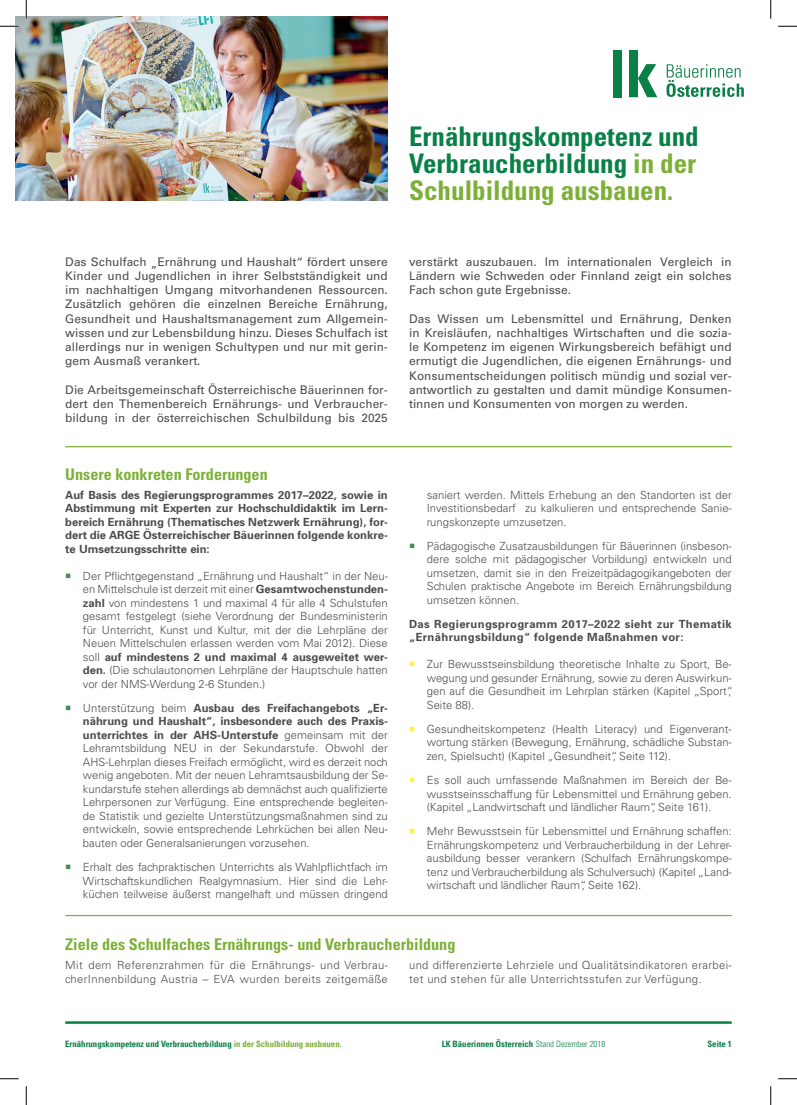
<style>
.page{position:relative;width:797px;height:1105px;background:#fff}
.page>*{position:absolute;margin:0;border:0;box-sizing:border-box;transform-origin:0 0}
.t1{font:700 condensed 27px/27px "Univers";color:#088046;text-align:justify}
.t2{font:700 condensed 16.12px "Univers";color:#7cb037}
.t3{font:11.88px/14.2px "Univers S";color:#4b4c4d;text-align:justify}
.t4{font:300 11.25px/13.5px "Univers";color:#4b4c4d;text-align:justify}
.t5{font:700 11.25px/13.5px "Univers";letter-spacing:.03em;color:#4b4c4d;text-align:justify}
.t6{font:300 11.25px/13.5px "Univers";letter-spacing:.03em;color:#4b4c4d}
.t7{font:700 condensed 8.75px "Univers";color:#088046}
.s1{font-weight:700}
.s2{color:#7cb037}
.s3{font-weight:300}
</style>
<div class="page">
<img style="left:16px;top:17px;width:372px;height:183px">
<svg style="left:666px;top:64px;width:77px;height:33px"></svg>
<div style="left:613px;top:50px;width:8px;height:47px;background:#088046"></div>
<svg style="left:629px;top:50px;width:28px;height:47px"></svg>
<hr style="left:65px;top:915px;width:666px;height:1px;background:#7cb037">
<hr style="left:65px;top:446px;width:666px;height:1px;background:#7cb037">
<hr style="left:65px;top:1021px;width:666px;height:3px;background:#088046">
<svg style="left:0;top:25px;width:19px;height:2px"></svg>
<svg style="left:778px;top:25px;width:19px;height:2px"></svg>
<svg style="left:0;top:1078px;width:19px;height:1px"></svg>
<svg style="left:778px;top:1078px;width:19px;height:1px"></svg>
<svg style="left:25px;top:0;width:2px;height:19px"></svg>
<svg style="left:25px;top:1086px;width:2px;height:19px"></svg>
<svg style="left:770px;top:0;width:1px;height:19px"></svg>
<svg style="left:770px;top:1086px;width:1px;height:19px"></svg>
<p class="t3" style="left:65px;top:254px;width:324px">Das Schulfach „Ernährung und Haushalt“ fördert unsere Kinder und Jugendlichen in ihrer Selbstständigkeit und im nachhaltigen Umgang mitvorhandenen Ressourcen.<br>Zusätzlich gehören die einzelnen Bereiche Ernährung, Gesundheit und Haushaltsmanagement zum Allgemein&shy;wissen und zur Lebensbildung hinzu. Dieses Schulfach ist allerdings nur in wenigen Schultypen und nur mit gerin&shy;gem Ausmaß verankert.</p>
<p class="t3" style="left:65px;top:382px;width:324px">Die Arbeitsgemeinschaft Österreichische Bäuerinnen for&shy;dert den Themenbereich Ernährungs- und Verbraucher&shy;bildung in der österreichischen Schulbildung bis 2025</p>
<h2 class="t2" style="left:65px;top:464px;width:204px">Unsere konkreten Forderungen</h2>
<p class="t5" style="left:65px;top:488px;width:324px">Auf Basis des Regierungsprogrammes 2017–2022, sowie in Abstimmung mit Experten zur Hochschuldidaktik im Lern&shy;bereich Ernährung (Thematisches Netzwerk Ernährung), for&shy;dert die ARGE Österreichischer Bäuerinnen folgende konkre&shy;te Umsetzungsschritte ein:</p>
<p class="t4" style="left:83px;top:569px;width:306px">Der Pflichtgegenstand „Ernährung und Haushalt“ in der Neu&shy;en Mittelschule ist derzeit mit einer <span class="s1">Gesamtwochenstunden&shy;zahl</span> von mindestens 1 und maximal 4 für alle 4 Schulstufen gesamt festgelegt (siehe Verordnung der Bundesministerin für Unterricht, Kunst und Kultur, mit der die Lehrpläne der Neuen Mittelschulen erlassen werden vom Mai 2012). Diese soll <span class="s1">auf mindestens 2 und maximal 4 ausgeweitet wer&shy;den.</span> (Die schulautonomen Lehrpläne der Hauptschule hatten vor der NMS-Werdung 2-6 Stunden.)</p>
<p class="t4" style="left:83px;top:701px;width:306px">Unterstützung beim <span class="s1">Ausbau des Freifachangebots „Er&shy;nährung und Haushalt“, insbesondere auch des Praxis&shy;unterrichtes in der AHS-Unterstufe</span> gemeinsam mit der Lehramtsbildung NEU in der Sekundarstufe. Obwohl der AHS-Lehrplan dieses Freifach ermöglicht, wird es derzeit noch wenig angeboten. Mit der neuen Lehramtsausbildung der Se&shy;kundarstufe stehen allerdings ab demnächst auch qualifizierte Lehrpersonen zur Verfügung. Eine entsprechende begleiten&shy;de Statistik und gezielte Unterstützungsmaßnahmen sind zu entwickeln, sowie entsprechende Lehrküchen bei allen Neu&shy;bauten oder Generalsanierungen vorzusehen.</p>
<p class="t4" style="left:83px;top:860px;width:306px">Erhalt des fachpraktischen Unterrichts als Wahlpflichtfach im Wirtschaftskundlichen Realgymnasium. Hier sind die Lehr&shy;küchen teilweise äußerst mangelhaft und müssen dringend</p>
<h1 class="t1" style="left:409px;top:123px;width:291px">Ernährungskompetenz und Verbraucherbildung <span class="s2">in der Schulbildung ausbauen.</span></h1>
<p class="t3" style="left:409px;top:254px;width:324px">verstärkt auszubauen. Im internationalen Vergleich in Ländern wie Schweden oder Finnland zeigt ein solches Fach schon gute Ergebnisse.</p>
<p class="t3" style="left:409px;top:311px;width:324px">Das Wissen um Lebensmittel und Ernährung, Denken in Kreisläufen, nachhaltiges Wirtschaften und die sozia&shy;le Kompetenz im eigenen Wirkungsbereich befähigt und ermutigt die Jugendlichen, die eigenen Ernährungs- und Konsumentscheidungen politisch mündig und sozial ver&shy;antwortlich zu gestalten und damit mündige Konsumen&shy;tinnen und Konsumenten von morgen zu werden.</p>
<p class="t4" style="left:427px;top:488px;width:306px">saniert werden. Mittels Erhebung an den Standorten ist der Investitionsbedarf zu kalkulieren und entsprechende Sanie&shy;rungskonzepte umzusetzen.</p>
<p class="t4" style="left:427px;top:539px;width:306px">Pädagogische Zusatzausbildungen für Bäuerinnen (insbeson&shy;dere solche mit pädagogischer Vorbildung) entwickeln und umsetzen, damit sie in den Freizeitpädagogikangeboten der Schulen praktische Angebote im Bereich Ernährungsbildung umsetzen können.</p>
<p class="t5" style="left:409px;top:617px;width:324px">Das Regierungsprogramm 2017–2022 sieht zur Thematik „Ernährungsbildung“ folgende Maßnahmen vor:</p>
<p class="t4" style="left:427px;top:657px;width:308px;text-align:left">Zur Bewusstseinsbildung theoretische Inhalte zu Sport, Be&shy;wegung und gesunder Ernährung, sowie zu deren Auswirkun&shy;gen auf die Gesundheit im Lehrplan stärken (Kapitel „Sport“, Seite 88).</p>
<p class="t4" style="left:427px;top:722px;width:306px">Gesundheitskompetenz (Health Literacy) und Eigenverant&shy;wortung stärken (Bewegung, Ernährung, schädliche Substan&shy;zen, Spielsucht) (Kapitel „Gesundheit“, Seite 112).</p>
<p class="t4" style="left:427px;top:773px;width:306px">Es soll auch umfassende Maßnahmen im Bereich der Be&shy;wusstseinsschaffung für Lebensmittel und Ernährung geben. (Kapitel „Landwirtschaft und ländlicher Raum“, Seite 161).</p>
<p class="t4" style="left:427px;top:824px;width:306px">Mehr Bewusstsein für Lebensmittel und Ernährung schaffen:<br>Ernährungskompetenz und Verbraucherbildung in der Lehrer&shy;ausbildung besser verankern (Schulfach Ernährungskompe&shy;tenz und Verbraucherbildung als Schulversuch) (Kapitel „Land&shy;wirtschaft und ländlicher Raum“, Seite 162).</p>
<h2 class="t2" style="left:65px;top:934px;width:391px">Ziele des Schulfaches Ernährungs- und Verbraucherbildung</h2>
<p class="t6" style="left:65px;top:958px;width:324px">Mit dem Referenzrahmen für die Ernährungs- und Verbrau&shy;cherInnenbildung Austria – EVA wurden bereits zeitgemäße</p>
<p class="t6" style="left:409px;top:958px;width:324px">und differenzierte Lehrziele und Qualitätsindikatoren erarbei&shy;tet und stehen für alle Unterrichtsstufen zur Verfügung.</p>
<p class="t7" style="left:65px;top:1038px;width:278px">Ernährungskompetenz und Verbraucherbildung <span class="s2">in der Schulbildung ausbauen.</span></p>
<p class="t7" style="left:442px;top:1038px;width:165px">LK Bäuerinnen Österreich <span class="s3">Stand Dezember 2018</span></p>
<p class="t7" style="left:707px;top:1038px;width:26px">Seite 1</p>
</div>
